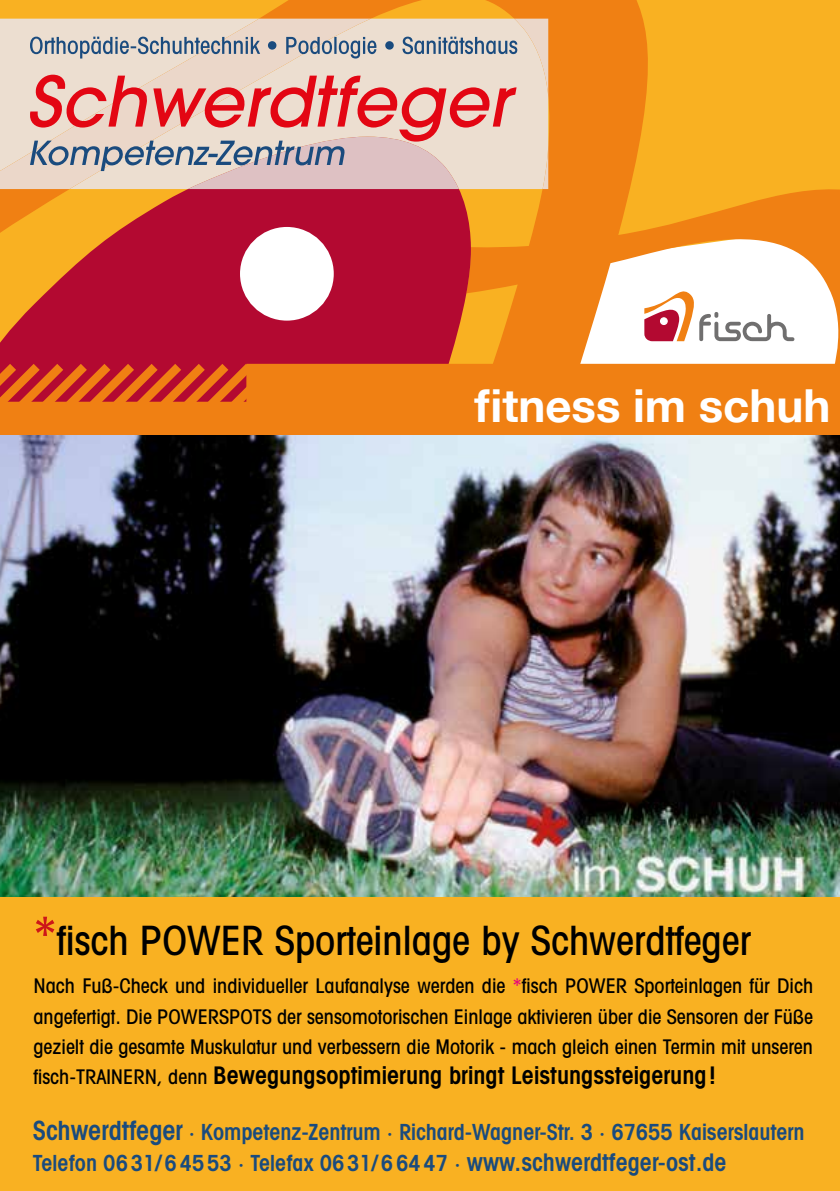
<style>
.page{position:relative;width:840px;height:1191px;background:#fff}
.page>*{position:absolute;margin:0;border:0;box-sizing:border-box;transform-origin:0 0}
.t1{font:700 45.4px "Helvetica Neue";color:#fff}
.t2{font:500 condensed 40.4px "Avant Garde";color:#000}
.t3{font:600 condensed 24.2px "Avant Garde";color:#000}
.t4{font:600 condensed 22.2px/31.2px "Avant Garde";letter-spacing:-.005em;color:#1a4b7e}
.t5{font:500 condensed 20.2px/30.4px "Avant Garde";color:#000;text-align:justify}
.s1{font-size:52.6px;color:#cd1719}
.s2{color:#e6007d}
.s3{font-weight:500;font-size:20.2px}
.s4{font-size:26.4px}
.s5{font-size:24.2px}
</style>
<div class="page">
<div style="left:0;top:0;width:839px;height:1191px;background:#f9b122"></div>
<svg style="left:0;top:0;width:839px;height:364px"></svg>
<svg style="left:0;top:189px;width:470px;height:175px;fill:#b30931"></svg>
<div style="left:247px;top:234px;width:79px;height:79px;background:#fff;border-radius:50%"></div>
<div style="left:240px;top:227px;width:93px;height:94px;border:14px solid #fff;border-radius:50%"></div>
<div style="left:0;top:355px;width:355px;height:9px;background:#b30931"></div>
<svg style="left:644px;top:291px;width:150px;height:50px"></svg>
<svg style="left:0;top:364px;width:839px;height:71px;fill:#f08013"></svg>
<div style="left:180px;top:430px;width:659px;height:74px;background:#f08013"></div>
<img style="left:0;top:435px;width:839px;height:461px">
<div style="left:0;top:19px;width:548px;height:170px;background:#ecded0"></div>
<svg style="left:28px;top:75px;width:488px;height:114px"></svg>
<svg style="left:30px;top:37px;width:487px;height:22px"></svg>
<h1 class="t1" style="left:474px;top:377px;width:357px">fitness im schuh</h1>
<h2 class="t2" style="left:33px;top:915px;width:718px"><span class="s1">*</span>fisch POWER Sporteinlage by Schwerdtfeger</h2>
<p class="t5" style="left:33px;top:970px;width:780px">Nach Fuß-Check und individueller Laufanalyse werden die <span class="s2">*</span>fisch POWER Sporteinlagen für Dich angefertigt. Die POWERSPOTS der sensomotorischen Einlage aktivieren über die Sensoren der Füße gezielt die gesamte Muskulatur und verbessern die Motorik - mach gleich einen Termin mit unseren</p>
<p class="t3" style="left:33px;top:1060px;width:683px"><span class="s3">fisch-TRAINERN, denn</span> Bewegungsoptimierung bringt Leistungssteigerung!</p>
<p class="t4" style="left:33px;top:1115px;width:772px"><span class="s4">Schwerdtfeger</span> · Kompetenz-Zentrum · Richard-Wagner-Str. 3 · 67655 Kaiserslautern<br>Telefon 06 31/ 6 45 53 · Telefax 06 31/ 6 64 47 · <span class="s5">www.schwerdtfeger-ost.de</span></p>
</div>
